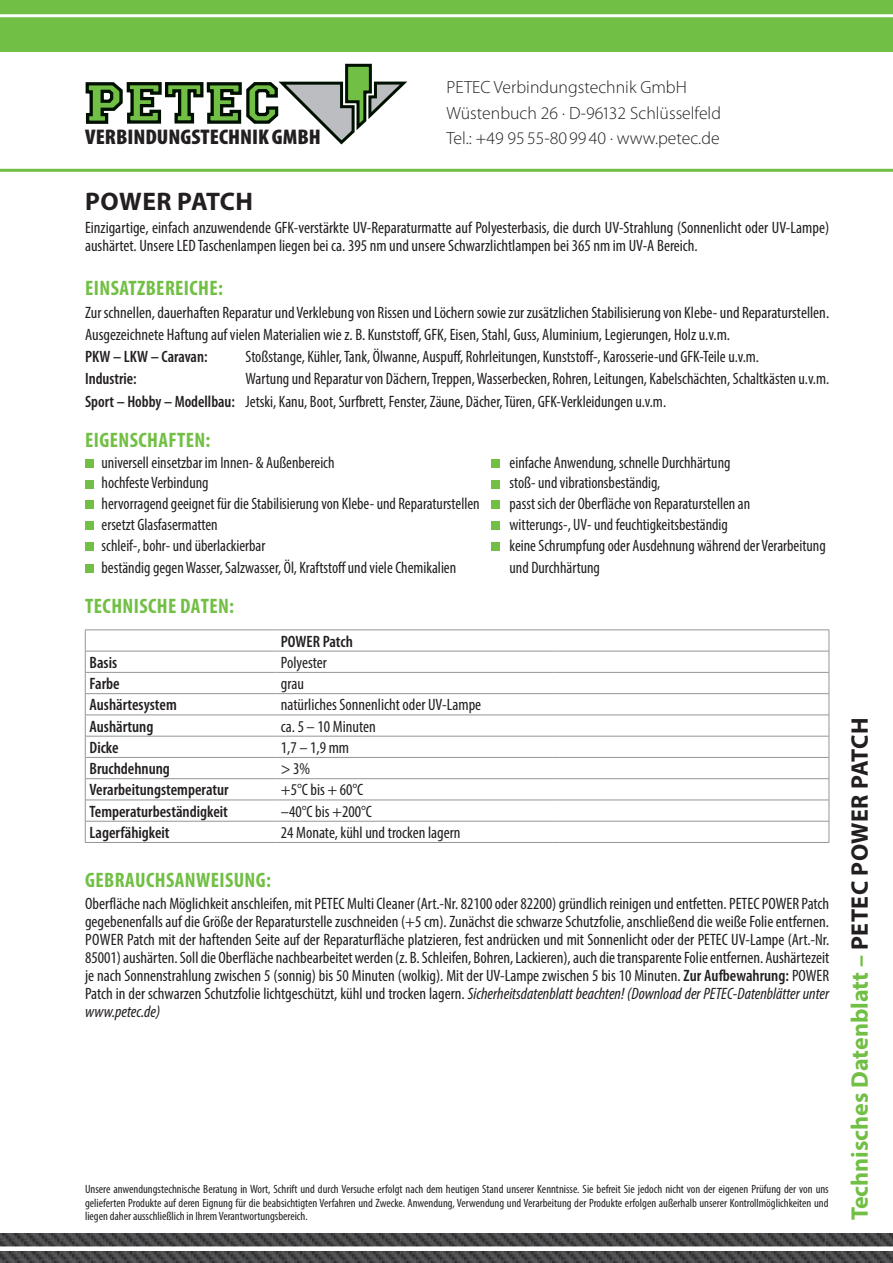
<style>
.page{position:relative;width:893px;height:1263px;background:#fff}
.page>*{position:absolute;margin:0;border:0;box-sizing:border-box;transform-origin:0 0}
.t1{font:700 25.5px "Myriad Pro";letter-spacing:.015em;color:#231f20}
.t2{font:700 24px "Myriad Pro";color:#71bf44}
.t3{font:900 condensed 21.3px "Myriad Pro";color:#231f20;scale:1.05 1}
.t4{font:700 condensed 21px "Myriad Pro";letter-spacing:.02em;color:#71bf44}
.t5{font:300 17.7px "Myriad Pro";color:#231f20}
.Textkörper_2{font:condensed 16.5px/18px "Myriad Pro";color:#231f20}
.Textkörper_2-2{font:600 condensed 16.5px "Myriad Pro";color:#231f20}
.Textkörper{font:condensed 12px/13.5px "Myriad Pro";color:#231f20;text-align:justify}
.s1{font-weight:600}
.s2{font-style:italic}
.s3{color:#231f20}
</style>
<div class="page">
<div style="left:0;top:0;width:893px;height:51px;background:#71bf44"></div>
<hr style="left:0;top:14px;width:893px;height:3px;background:#fff">
<svg style="left:85px;top:63px;width:323px;height:82px"></svg>
<img style="left:0;top:1233px;width:893px;height:30px">
<div style="left:0;top:1246px;width:893px;height:5px;background:#fff"></div>
<div style="left:85px;top:459px;width:9px;height:8px;background:#71bf44"></div>
<div style="left:492px;top:459px;width:8px;height:8px;background:#71bf44"></div>
<div style="left:85px;top:480px;width:9px;height:8px;background:#71bf44"></div>
<div style="left:492px;top:480px;width:8px;height:8px;background:#71bf44"></div>
<div style="left:85px;top:500px;width:9px;height:9px;background:#71bf44"></div>
<div style="left:492px;top:500px;width:8px;height:9px;background:#71bf44"></div>
<div style="left:85px;top:521px;width:9px;height:9px;background:#71bf44"></div>
<div style="left:492px;top:521px;width:8px;height:9px;background:#71bf44"></div>
<div style="left:85px;top:542px;width:9px;height:8px;background:#71bf44"></div>
<div style="left:492px;top:542px;width:8px;height:8px;background:#71bf44"></div>
<div style="left:85px;top:564px;width:9px;height:9px;background:#71bf44"></div>
<svg style="left:277px;top:671px;width:276px;height:150px"></svg>
<hr style="left:85px;top:672px;width:192px;height:1px;background:#939598">
<hr style="left:553px;top:672px;width:276px;height:1px;background:#939598">
<hr style="left:85px;top:693px;width:192px;height:1px;background:#939598">
<hr style="left:553px;top:693px;width:276px;height:1px;background:#939598">
<hr style="left:85px;top:715px;width:192px;height:1px;background:#939598">
<hr style="left:553px;top:715px;width:276px;height:1px;background:#939598">
<hr style="left:85px;top:736px;width:192px;height:1px;background:#939598">
<hr style="left:553px;top:736px;width:276px;height:1px;background:#939598">
<hr style="left:85px;top:757px;width:192px;height:1px;background:#939598">
<hr style="left:553px;top:757px;width:276px;height:1px;background:#939598">
<hr style="left:85px;top:778px;width:192px;height:1px;background:#939598">
<hr style="left:553px;top:778px;width:276px;height:1px;background:#939598">
<hr style="left:85px;top:800px;width:192px;height:1px;background:#939598">
<hr style="left:553px;top:800px;width:276px;height:1px;background:#939598">
<hr style="left:85px;top:821px;width:192px;height:1px;background:#939598">
<hr style="left:553px;top:821px;width:276px;height:1px;background:#939598">
<hr style="left:85px;top:630px;width:192px;height:1px;background:#939598">
<hr style="left:277px;top:630px;width:276px;height:1px;background:#939598">
<hr style="left:553px;top:630px;width:276px;height:1px;background:#939598">
<hr style="left:85px;top:651px;width:192px;height:1px;background:#939598">
<hr style="left:553px;top:651px;width:276px;height:1px;background:#939598">
<svg style="left:85px;top:630px;width:1px;height:212px"></svg>
<svg style="left:829px;top:630px;width:1px;height:212px"></svg>
<hr style="left:85px;top:842px;width:192px;height:1px;background:#939598">
<hr style="left:553px;top:842px;width:276px;height:1px;background:#939598">
<hr style="left:277px;top:651px;width:276px;height:1px;background:#939598">
<hr style="left:277px;top:672px;width:276px;height:1px;background:#939598">
<hr style="left:277px;top:693px;width:276px;height:1px;background:#939598">
<hr style="left:277px;top:715px;width:276px;height:1px;background:#939598">
<hr style="left:277px;top:736px;width:276px;height:1px;background:#939598">
<hr style="left:277px;top:757px;width:276px;height:1px;background:#939598">
<hr style="left:277px;top:778px;width:276px;height:1px;background:#939598">
<hr style="left:277px;top:800px;width:276px;height:1px;background:#939598">
<hr style="left:277px;top:821px;width:276px;height:1px;background:#939598">
<hr style="left:277px;top:842px;width:276px;height:1px;background:#939598">
<hr style="left:0;top:169px;width:893px;height:3px;background:#71bf44">
<p class="t3" style="left:85px;top:124px;width:226px">VERBINDUNGSTECHNIK GMBH</p>
<p class="t5" style="left:446px;top:77px;width:242px">PETEC Verbindungstechnik GmbH</p>
<p class="t5" style="left:446px;top:102px;width:276px">Wüstenbuch 26 · D-96132 Schlüsselfeld</p>
<p class="t5" style="left:446px;top:128px;width:275px">Tel.: +49 95 55-80 99 40 · www.petec.de</p>
<p class="t1" style="left:85px;top:184px;width:169px">POWER PATCH</p>
<p class="Textkörper_2" style="left:85px;top:218px;width:746px">Einzigartige, einfach anzuwendende GFK-verstärkte UV-Reparaturmatte auf Polyesterbasis, die durch UV-Strahlung (Sonnenlicht oder UV-Lampe) aushärtet. Unsere LED Taschenlampen liegen bei ca. 395 nm und unsere Schwarzlichtlampen bei 365 nm im UV-A Bereich.</p>
<p class="t4" style="left:85px;top:275px;width:139px">EINSATZBEREICHE:</p>
<p class="Textkörper_2" style="left:85px;top:303px;width:746px">Zur schnellen, dauerhaften Reparatur und Verklebung von Rissen und Löchern sowie zur zusätzlichen Stabilisierung von Klebe- und Reparaturstellen.</p>
<p class="Textkörper_2" style="left:85px;top:325px;width:647px">Ausgezeichnete Haftung auf vielen Materialien wie z. B. Kunststoff, GFK, Eisen, Stahl, Guss, Aluminium, Legierungen, Holz u.v.m.</p>
<p class="Textkörper_2-2" style="left:85px;top:346px;width:124px">PKW – LKW – Caravan:</p>
<p class="Textkörper_2" style="left:246px;top:347px;width:515px">Stoßstange, Kühler, Tank, Ölwanne, Auspuff, Rohrleitungen, Kunststoff-, Karosserie-und GFK-Teile u.v.m.</p>
<p class="Textkörper_2-2" style="left:85px;top:369px;width:53px">Industrie:</p>
<p class="Textkörper_2" style="left:246px;top:370px;width:585px">Wartung und Reparatur von Dächern, Treppen, Wasserbecken, Rohren, Leitungen, Kabelschächten, Schaltkästen u.v.m.</p>
<p class="Textkörper_2" style="left:85px;top:392px;width:583px"><span class="s1">Sport – Hobby – Modellbau:</span> Jetski, Kanu, Boot, Surfbrett, Fenster, Zäune, Dächer, Türen, GFK-Verkleidungen u.v.m.</p>
<p class="t4" style="left:85px;top:427px;width:127px">EIGENSCHAFTEN:</p>
<p class="Textkörper_2" style="left:102px;top:453px;width:235px">universell einsetzbar im Innen- &amp; Außenbereich</p>
<p class="Textkörper_2" style="left:510px;top:453px;width:222px">einfache Anwendung, schnelle Durchhärtung</p>
<p class="Textkörper_2" style="left:102px;top:474px;width:109px">hochfeste Verbindung</p>
<p class="Textkörper_2" style="left:510px;top:474px;width:152px">stoß- und vibrationsbeständig,</p>
<p class="Textkörper_2" style="left:102px;top:494px;width:380px">hervorragend geeignet für die Stabilisierung von Klebe- und Reparaturstellen</p>
<p class="Textkörper_2" style="left:510px;top:494px;width:242px">passt sich der Oberfläche von Reparaturstellen an</p>
<p class="Textkörper_2" style="left:102px;top:515px;width:118px">ersetzt Glasfasermatten</p>
<p class="Textkörper_2" style="left:510px;top:515px;width:220px">witterungs-, UV- und feuchtigkeitsbeständig</p>
<p class="Textkörper_2" style="left:102px;top:536px;width:165px">schleif-, bohr- und überlackierbar</p>
<p class="Textkörper_2" style="left:510px;top:536px;width:318px">keine Schrumpfung oder Ausdehnung während der Verarbeitung</p>
<p class="Textkörper_2" style="left:102px;top:558px;width:356px">beständig gegen Wasser, Salzwasser, Öl, Kraftstoff und viele Chemikalien</p>
<p class="Textkörper_2" style="left:510px;top:558px;width:92px">und Durchhärtung</p>
<p class="t4" style="left:85px;top:593px;width:150px">TECHNISCHE DATEN:</p>
<p class="Textkörper_2-2" style="left:281px;top:631px;width:73px">POWER Patch</p>
<p class="Textkörper_2-2" style="left:90px;top:652px;width:29px">Basis</p>
<p class="Textkörper_2" style="left:281px;top:653px;width:48px">Polyester</p>
<p class="Textkörper_2-2" style="left:90px;top:673px;width:32px">Farbe</p>
<p class="Textkörper_2" style="left:281px;top:674px;width:25px">grau</p>
<p class="Textkörper_2-2" style="left:90px;top:695px;width:89px">Aushärtesystem</p>
<p class="Textkörper_2" style="left:281px;top:696px;width:202px">natürliches Sonnenlicht oder UV-Lampe</p>
<p class="Textkörper_2-2" style="left:90px;top:716px;width:65px">Aushärtung</p>
<p class="Textkörper_2" style="left:281px;top:717px;width:96px">ca. 5 – 10 Minuten</p>
<p class="Textkörper_2-2" style="left:90px;top:737px;width:31px">Dicke</p>
<p class="Textkörper_2" style="left:281px;top:738px;width:70px">1,7 – 1,9 mm</p>
<p class="Textkörper_2-2" style="left:90px;top:758px;width:82px">Bruchdehnung</p>
<p class="Textkörper_2" style="left:281px;top:759px;width:31px">&gt; 3%</p>
<p class="Textkörper_2-2" style="left:90px;top:780px;width:141px">Verarbeitungstemperatur</p>
<p class="Textkörper_2" style="left:281px;top:781px;width:84px">+5°C bis + 60°C</p>
<p class="Textkörper_2-2" style="left:90px;top:801px;width:140px">Temperaturbeständigkeit</p>
<p class="Textkörper_2" style="left:281px;top:802px;width:92px">–40°C bis +200°C</p>
<p class="Textkörper_2-2" style="left:90px;top:822px;width:82px">Lagerfähigkeit</p>
<p class="Textkörper_2" style="left:281px;top:823px;width:181px">24 Monate, kühl und trocken lagern</p>
<p class="t4" style="left:85px;top:867px;width:187px">GEBRAUCHSANWEISUNG:</p>
<p class="Textkörper_2" style="left:85px;top:895px;width:746px;text-align:justify">Oberfläche nach Möglichkeit anschleifen, mit PETEC Multi Cleaner (Art.-Nr. 82100 oder 82200) gründlich reinigen und entfetten. PETEC POWER Patch gegebenenfalls auf die Größe der Reparaturstelle zuschneiden (+5 cm). Zunächst die schwarze Schutzfolie, anschließend die weiße Folie entfernen.<br>POWER Patch mit der haftenden Seite auf der Reparaturfläche platzieren, fest andrücken und mit Sonnenlicht oder der PETEC UV-Lampe (Art.-Nr.<br>85001) aushärten. Soll die Oberfläche nachbearbeitet werden (z. B. Schleifen, Bohren, Lackieren), auch die transparente Folie entfernen. Aushärtezeit je nach Sonnenstrahlung zwischen 5 (sonnig) bis 50 Minuten (wolkig). Mit der UV-Lampe zwischen 5 bis 10 Minuten. <span class="s1">Zur Aufbewahrung:</span> POWER Patch in der schwarzen Schutzfolie lichtgeschützt, kühl und trocken lagern. <span class="s2">Sicherheitsdatenblatt beachten! (Download der PETEC-Datenblätter unter www.petec.de)</span></p>
<p class="Textkörper" style="left:85px;top:1182px;width:745px">Unsere anwendungstechnische Beratung in Wort, Schrift und durch Versuche erfolgt nach dem heutigen Stand unserer Kenntnisse. Sie befreit Sie jedoch nicht von der eigenen Prüfung der von uns gelieferten Produkte auf deren Eignung für die beabsichtigten Verfahren und Zwecke. Anwendung, Verwendung und Verarbeitung der Produkte erfolgen außerhalb unserer Kontrollmöglichkeiten und liegen daher ausschließlich in Ihrem Verantwortungsbereich.</p>
<p class="t2" style="left:844px;top:1220px;width:504px;rotate:-90deg">Technisches Datenblatt – <span class="s3">PETEC POWER PATCH</span></p>
</div>
